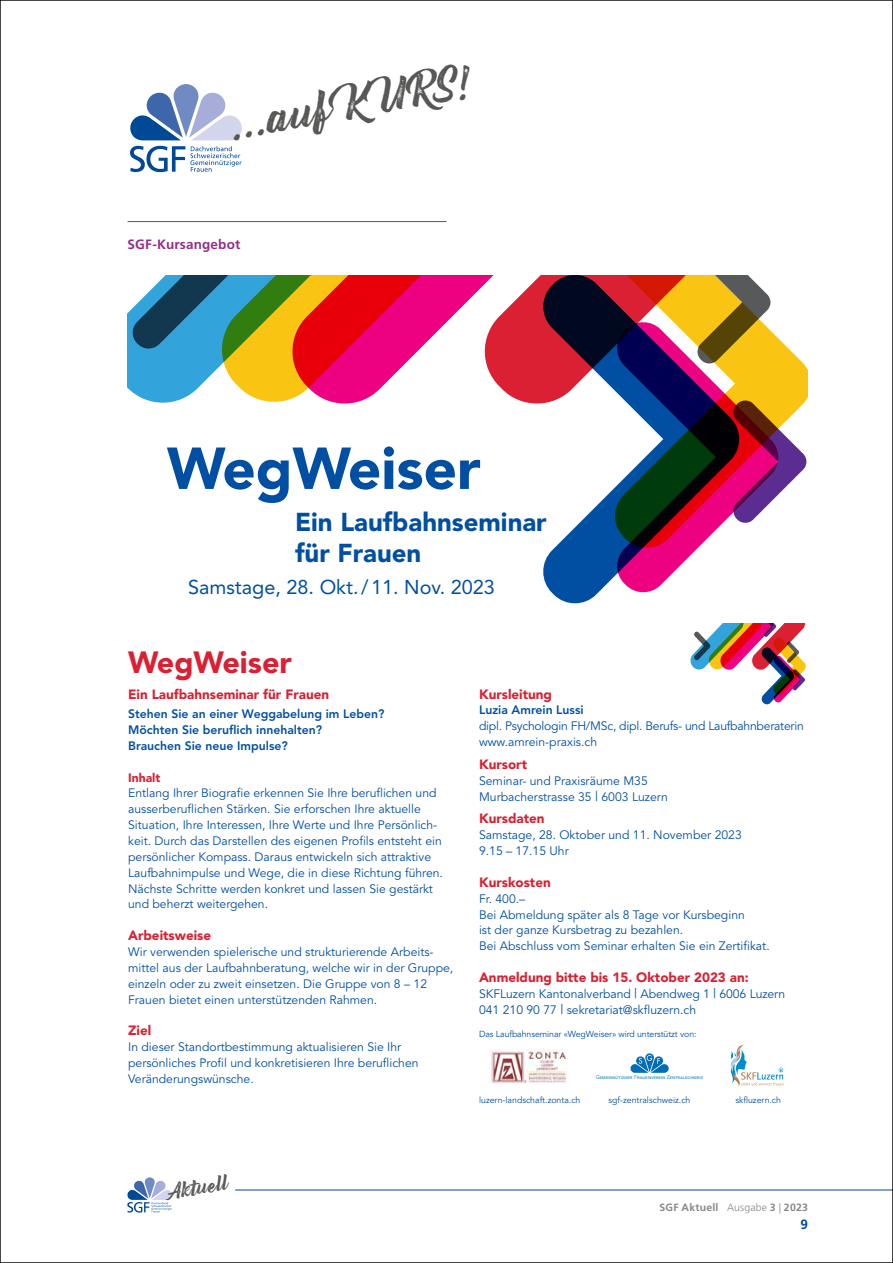
<style>
.page{position:relative;width:893px;height:1263px;background:#fff}
.page>*{position:absolute;margin:0;border:0;box-sizing:border-box;transform-origin:0 0}
.t1{font:900 58.5px "Avenir";color:#004fa3}
.t2{font:42px "Bernadette Rough";color:#575756}
.t3{font:900 30.45px "Avenir";color:#da2032}
.t4{font:900 25.8px/31.7px "Avenir";color:#004fa3}
.t5{font:19.95px "Avenir";color:#004fa3}
.t6{font:19.2px "Bernadette Rough";color:#575756}
.t7{font:700 13.5px "Frutiger LT Std";letter-spacing:.01em;color:#942d87}
.t8{font:700 13.5px "Frutiger LT Std";color:#004994}
.t9{font:900 13.35px "Avenir";color:#da2032}
.t10{font:12.15px/15.9px "Avenir";color:#004fa3}
.t11{font:800 12.15px/15.9px "Avenir";color:#004fa3}
.t12{font:12.15px/15.9px "Avenir";letter-spacing:-.02em;color:#004fa3}
.t13{font:900 12.15px "Avenir";color:#da2032}
.t14{font:700 10.5px "Frutiger LT Std";letter-spacing:.02em;color:#878787}
.t15{font:8.85px "Avenir";color:#004fa3}
.t16{font:3.75px "Univers";letter-spacing:.005em;color:#006db6;scale:1.05 1}
.s1{font-size:13.35px}
.s2{font-weight:300;font-size:5.25px}
.s3{font-weight:300}
</style>
<div class="page">
<svg style="left:551px;top:592px;width:95px;height:11px"></svg>
<svg style="left:128px;top:275px;width:679px;height:317px"></svg>
<svg style="left:690px;top:624px;width:116px;height:80px"></svg>
<svg style="left:630px;top:1053px;width:39px;height:20px"></svg>
<svg style="left:731px;top:1045px;width:53px;height:42px"></svg>
<img style="left:489px;top:1050px;width:79px;height:34px">
<svg style="left:127px;top:1177px;width:45px;height:35px"></svg>
<svg style="left:130px;top:84px;width:112px;height:56px"></svg>
<svg style="left:130px;top:146px;width:112px;height:26px"></svg>
<hr style="left:128px;top:221px;width:318px;height:1px;background:#575756">
<hr style="left:235px;top:1190px;width:658px;height:1px;background:#004994">
<h2 class="t2" style="left:225px;top:91px;width:253px;rotate:-10deg">...auf K URS!</h2>
<p class="t7" style="left:128px;top:237px;width:114px">SGF-Kursangebot</p>
<h1 class="t1" style="left:167px;top:433px;width:315px">WegWeiser</h1>
<h3 class="t4" style="left:295px;top:506px;width:253px">Ein Laufbahnseminar für Frauen</h3>
<h3 class="t5" style="left:188px;top:575px;width:308px">Samstage, 28. Okt./11. Nov. 2023</h3>
<h3 class="t3" style="left:128px;top:644px;width:165px">WegWeiser</h3>
<p class="t9" style="left:128px;top:686px;width:202px">Ein Laufbahnseminar für Frauen</p>
<p class="t11" style="left:128px;top:706px;width:258px">Stehen Sie an einer Weggabelung im Leben?<br>Möchten Sie beruflich innehalten?<br>Brauchen Sie neue Impulse?</p>
<p class="t13" style="left:128px;top:770px;width:34px">Inhalt</p>
<p class="t10" style="left:128px;top:786px;width:316px">Entlang Ihrer Biografie erkennen Sie Ihre beruflichen und ausserberuflichen Stärken. Sie erforschen Ihre aktuelle Situation, Ihre Interessen, Ihre Werte und Ihre Persönlich&shy;keit. Durch das Darstellen des eigenen Profils entsteht ein persönlicher Kompass. Daraus entwickeln sich attraktive Laufbahnimpulse und Wege, die in diese Richtung führen.<br>Nächste Schritte werden konkret und lassen Sie gestärkt und beherzt weitergehen.</p>
<p class="t9" style="left:128px;top:927px;width:84px">Arbeitsweise</p>
<p class="t10" style="left:128px;top:944px;width:327px">Wir verwenden spielerische und strukturierende Arbeits&shy;mittel aus der Laufbahnberatung, welche wir in der Gruppe, einzeln oder zu zweit einsetzen. Die Gruppe von 8 – 12<br>Frauen bietet einen unterstützenden Rahmen.</p>
<p class="t9" style="left:128px;top:1022px;width:25px">Ziel</p>
<p class="t10" style="left:128px;top:1039px;width:292px">In dieser Standortbestimmung aktualisieren Sie Ihr persönliches Profil und konkretisieren Ihre beruflichen<br>Veränderungswünsche.</p>
<p class="t9" style="left:479px;top:686px;width:75px">Kursleitung</p>
<p class="t11" style="left:479px;top:702px;width:106px">Luzia Amrein Lussi</p>
<p class="t12" style="left:479px;top:718px;width:326px">dipl. Psychologin FH/MSc, dipl. Berufs- und Laufbahnberaterin www.amrein-praxis.ch</p>
<p class="t9" style="left:479px;top:756px;width:50px">Kursort</p>
<p class="t10" style="left:479px;top:773px;width:190px">Seminar- und Praxisräume M35<br>Murbacherstrasse 35 <span class="s1">|</span> 6003 Luzern</p>
<p class="t9" style="left:479px;top:811px;width:67px">Kursdaten</p>
<p class="t10" style="left:479px;top:827px;width:264px">Samstage, 28. Oktober und 11. November 2023<br>9.15 – 17.15 Uhr</p>
<p class="t9" style="left:479px;top:874px;width:73px">Kurskosten</p>
<p class="t10" style="left:479px;top:891px;width:292px">Fr. 400.–<br>Bei Abmeldung später als 8 Tage vor Kursbeginn<br>ist der ganze Kursbetrag zu bezahlen.<br>Bei Abschluss vom Seminar erhalten Sie ein Zertifikat.</p>
<p class="t9" style="left:479px;top:969px;width:271px">Anmeldung bitte bis 15. Oktober 2023 an:</p>
<p class="t10" style="left:479px;top:986px;width:308px">SKFLuzern Kantonalverband <span class="s1">|</span> Abendweg 1 <span class="s1">|</span> 6006 Luzern<br>041 210 90 77 <span class="s1">|</span> sekretariat@skfluzern.ch</p>
<p class="t15" style="left:479px;top:1029px;width:219px">Das Laufbahnseminar «WegWeiser» wird unterstützt von:</p>
<p class="t16" style="left:596px;top:1075px;width:104px"><span class="s2">G</span>EMEINNÜTZIGER <span class="s2">F</span>RAUENVEREIN <span class="s2">Z</span>ENTRALSCHWEIZ</p>
<p class="t15" style="left:479px;top:1095px;width:103px">luzern-landschaft.zonta.ch</p>
<p class="t15" style="left:608px;top:1095px;width:84px">sgf-zentralschweiz.ch</p>
<p class="t15" style="left:735px;top:1095px;width:47px">skfluzern.ch</p>
<h3 class="t6" style="left:166px;top:1177px;width:62px;rotate:-10deg">Aktuell</h3>
<p class="t14" style="left:659px;top:1201px;width:150px">SGF Aktuell <span class="s3">Ausgabe</span> 3 <span class="s3">|</span> 2023</p>
<p class="t8" style="left:800px;top:1216px;width:9px">9</p>
</div>
